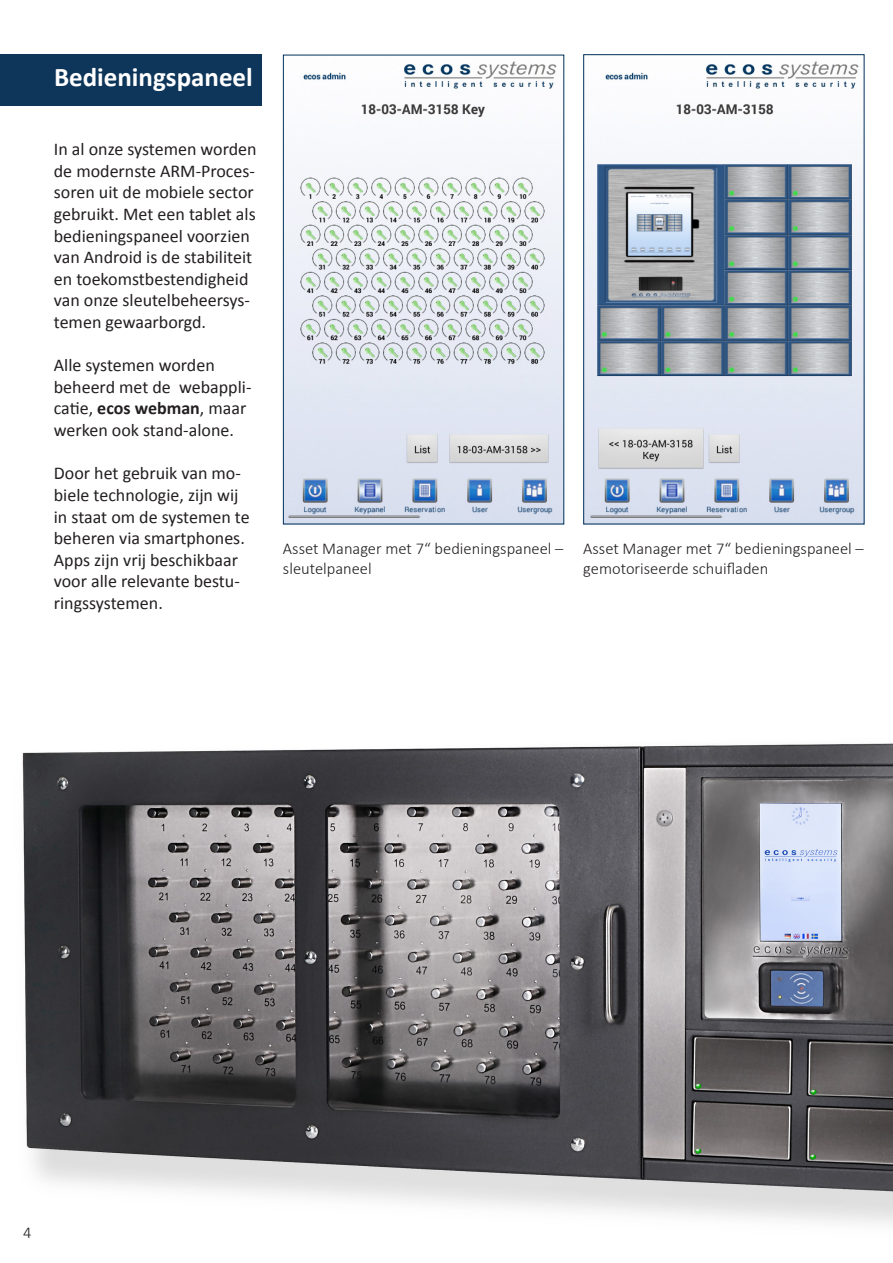
<style>
.page{position:relative;width:893px;height:1263px;background:#fff}
.page>*{position:absolute;margin:0;border:0;box-sizing:border-box;transform-origin:0 0}
.t1{font:700 27px "Calibri";color:#fff}
.t2{font:18px/21.6px "Calibri";color:#231f20}
.t3{font:300 16.5px/19.8px "Calibri";color:#231f20}
.s1{font-weight:700}
</style>
<div class="page">
<div style="left:0;top:54px;width:261px;height:51px;background:#0d365a"></div>
<img style="left:285px;top:61px;width:277px;height:461px">
<div style="left:283px;top:55px;width:281px;height:469px;border:1px solid #00305b"></div>
<img style="left:585px;top:61px;width:277px;height:461px">
<div style="left:583px;top:54px;width:281px;height:470px;border:1px solid #00305b"></div>
<img style="left:22px;top:743px;width:871px;height:481px">
<p class="t1" style="left:54px;top:58px;width:200px">Bedieningspaneel</p>
<p class="t2" style="left:54px;top:138px;width:204px">In al onze systemen worden de modernste ARM-Proces&shy;soren uit de mobiele sector gebruikt. Met een tablet als bedieningspaneel voorzien van Android is de stabiliteit en toekomstbestendigheid van onze sleutelbeheersys&shy;temen gewaarborgd.</p>
<p class="t2" style="left:54px;top:354px;width:199px">Alle systemen worden beheerd met de webappli&shy;catie, <span class="s1">ecos webman</span>, maar werken ook stand-alone.</p>
<p class="t2" style="left:54px;top:462px;width:197px">Door het gebruik van mo&shy;biele technologie, zijn wij in staat om de systemen te beheren via smartphones.<br>Apps zijn vrij beschikbaar voor alle relevante bestu&shy;ringssystemen.</p>
<p class="t3" style="left:283px;top:538px;width:282px">Asset Manager met 7“ bedieningspaneel – sleutelpaneel</p>
<p class="t3" style="left:583px;top:538px;width:282px">Asset Manager met 7“ bedieningspaneel – gemotoriseerde schuifladen</p>
<p class="t3" style="left:23px;top:1222px;width:10px">4</p>
</div>
